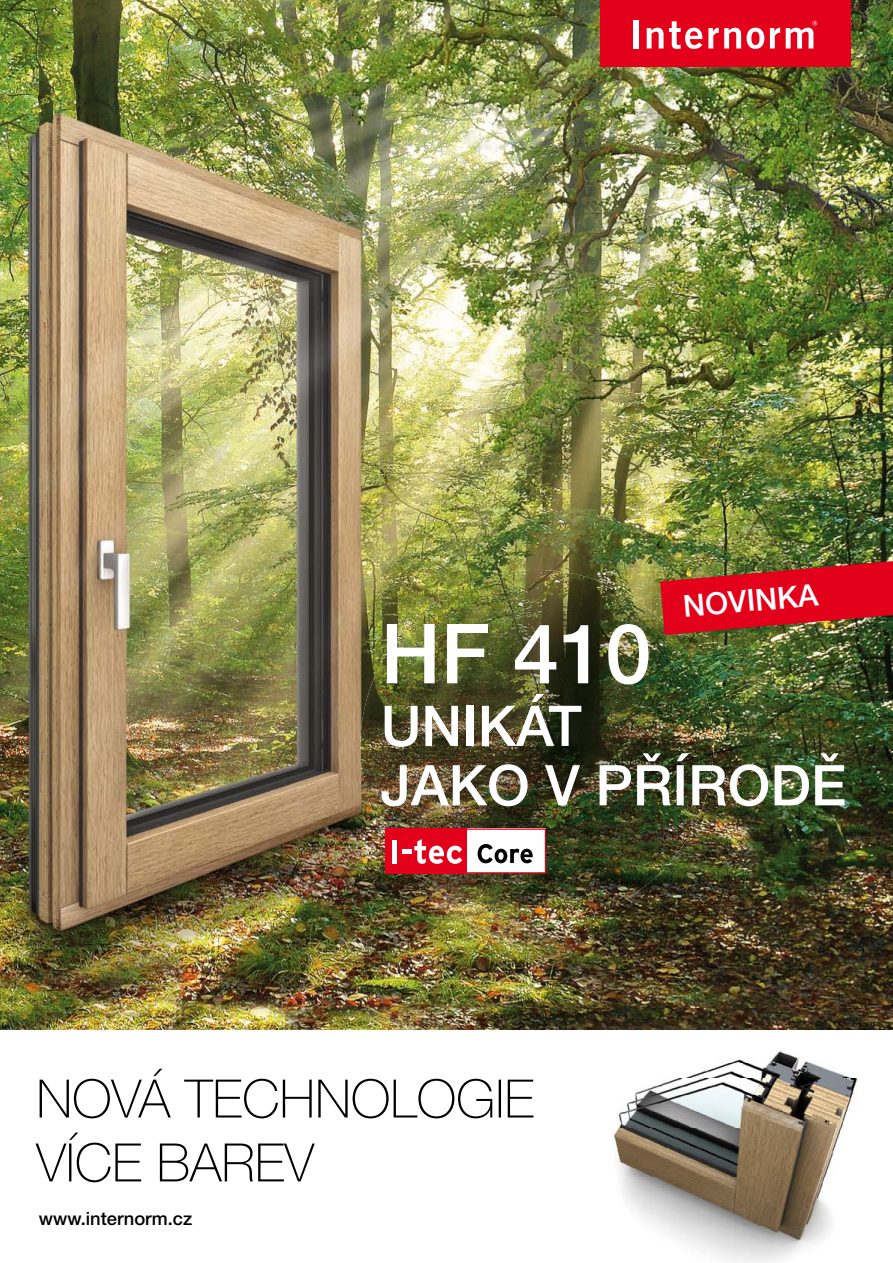
<style>
.page{position:relative;width:893px;height:1263px;background:#fff}
.page>*{position:absolute;margin:0;border:0;box-sizing:border-box;transform-origin:0 0}
.t1{font:500 82.95px "Helvetica Neue LT Pro";color:#fff}
.t2{font:500 56.25px/59.4px "Helvetica Neue LT Pro";color:#fff}
.t3{font:100 52.95px/63.9px "Helvetica Neue LT Pro";color:#000}
.t4{font:500 30.45px "Helvetica Neue LT Pro";color:#fff}
.t5{font:500 18.3px "Helvetica Neue LT Pro";color:#000}
</style>
<div class="page">
<img style="left:0;top:0;width:893px;height:1030px">
<div style="left:600px;top:0;width:251px;height:66px;background:#e2001a"></div>
<div style="left:633px;top:20px;width:6px;height:29px;background:#fff"></div>
<svg style="left:647px;top:21px;width:55px;height:28px"></svg>
<svg style="left:708px;top:28px;width:56px;height:21px"></svg>
<svg style="left:770px;top:28px;width:10px;height:21px"></svg>
<svg style="left:786px;top:21px;width:31px;height:28px"></svg>
<img style="left:410px;top:570px;width:253px;height:353px">
<img style="left:360px;top:623px;width:51px;height:247px">
<img style="left:663px;top:635px;width:50px;height:235px">
<div style="left:385px;top:828px;width:81px;height:45px;background:#e2001a"></div>
<div style="left:392px;top:840px;width:5px;height:23px;background:#fff"></div>
<div style="left:402px;top:849px;width:9px;height:5px;background:#fff"></div>
<svg style="left:414px;top:828px;width:132px;height:45px"></svg>
<img style="left:491px;top:1008px;width:402px;height:254px">
<img style="left:491px;top:1069px;width:42px;height:49px">
<img style="left:660px;top:561px;width:233px;height:74px">
<p class="t4" style="left:682px;top:588px;width:137px;rotate:-5deg">NOVINKA</p>
<h1 class="t1" style="left:381px;top:604px;width:272px">HF 410</h1>
<p class="t2" style="left:381px;top:695px;width:467px">UNIKÁT<br>JAKO V PŘÍRODĚ</p>
<p class="t3" style="left:36px;top:1066px;width:499px">NOVÁ TECHNOLOGIE<br>VÍCE BAREV</p>
<p class="t5" style="left:39px;top:1208px;width:155px">www.internorm.cz</p>
</div>
